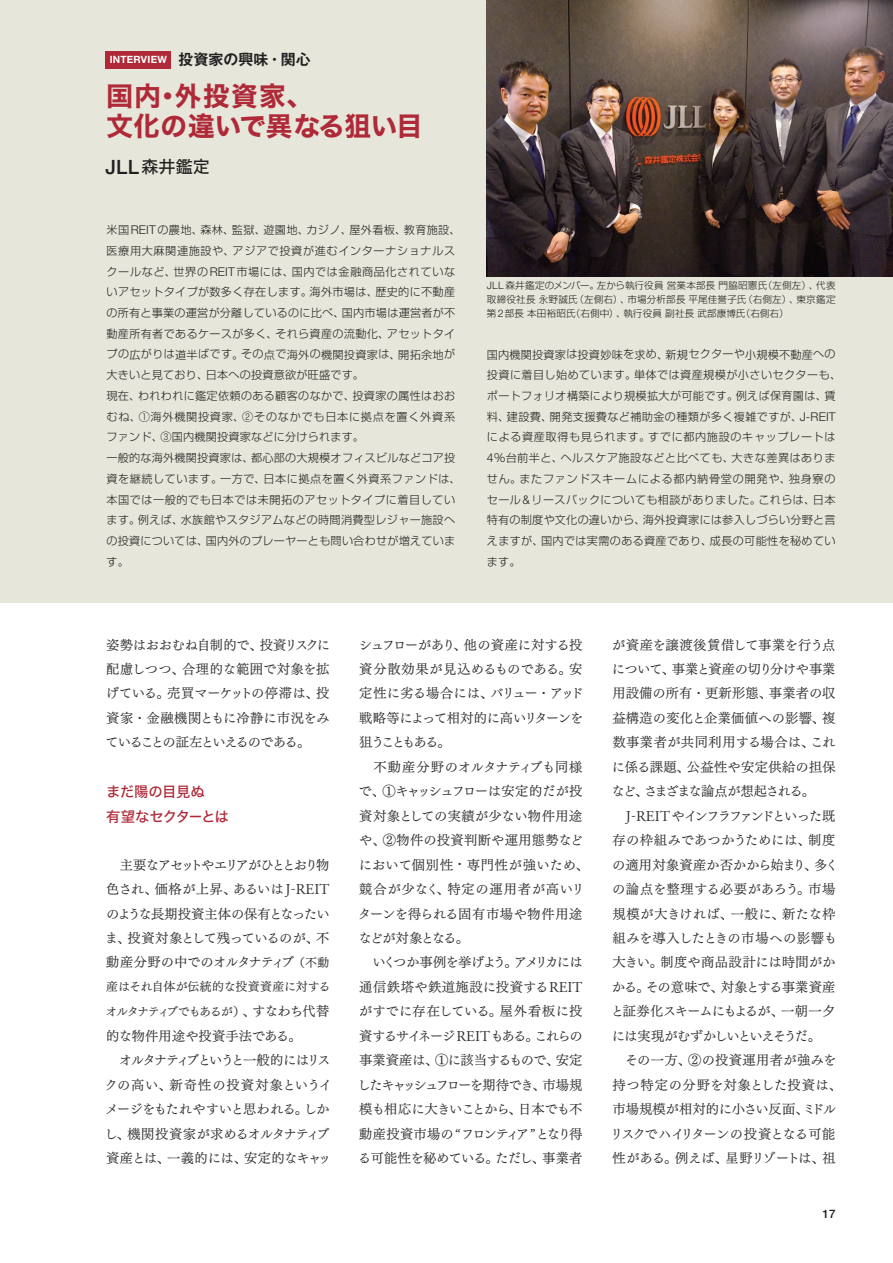
<style>
.page{position:relative;width:893px;height:1263px;background:#fff}
.page>*{position:absolute;margin:0;border:0;box-sizing:border-box;transform-origin:0 0}
.t1{font:26.55px/29.7px "Hira Kaku Std W7";letter-spacing:.015em;color:#af2938}
.t2{font:16.95px "Hira Kaku Std W5";color:#231f20}
.t3{font:14.4px/24.5px "Hira Kaku Std W5";letter-spacing:-.035em;color:#af2938}
.t4{font:13.35px/24.5px "Tsuku Min Pro RB";letter-spacing:-.02em;color:#312f30;text-align:justify}
.t5{font:13.35px/24.5px "Tsuku Min Pro RB";letter-spacing:-.04em;color:#312f30}
.t6{font:12px/25px "Tsuku Min Pro RB";letter-spacing:-.035em;color:#312f30}
.t7{font:500 11.7px "Helvetica Neue LT Std";color:#231f20}
.t8{font:300 11.1px/20.7px "Shin Go Pro";letter-spacing:.035em;color:#231f20}
.t9{font:700 10.05px "Helvetica Neue LT Std";letter-spacing:.02em;color:#fff}
.t10{font:300 9.6px/13.8px "Shin Go Pro";letter-spacing:.02em;color:#231f20;text-align:justify}
.s1{font-family:"Gothic MB101 Pro De";font-size:14.85px;color:#231f20}
.s2{font-family:"Helvetica Neue LT Std";font-weight:500;font-size:19.8px}
.s3{font-family:"Helvetica Neue LT Std";font-size:12px}
.s4{font-family:"Helvetica Neue LT Std";font-size:10.35px}
.s5{font-size:9.45px}
.s6{font-family:"Helvetica Neue LT Std";font-size:10.5px}
.s7{font-family:"Helvetica Neue LT Std";font-size:12.15px}
.s8{font-size:10.65px}
.s9{font-family:"Adobe Garamond Pro";font-size:15px}
.s10{font-family:"Helvetica Neue LT Std";font-weight:300}
.s11{font-size:12px}
.s12{font-size:13.35px}
</style>
<div class="page">
<div style="left:0;top:0;width:893px;height:603px;background:#e7e6da"></div>
<div style="left:105px;top:51px;width:66px;height:17px;background:#af2938"></div>
<img style="left:487px;top:0;width:406px;height:276px">
<p class="t9" style="left:110px;top:53px;width:203px">INTERVIEW <span class="s1">投資家の興味・関心</span></p>
<h1 class="t1" style="left:107px;top:83px;width:318px">国内・外投資家、<br>文化の違いで異なる狙い目</h1>
<p class="t2" style="left:105px;top:154px;width:106px"><span class="s2">JLL</span>森井鑑定</p>
<p class="t8" style="left:107px;top:218px;width:356px">米国<span class="s3">REIT</span>の農地、森林、監獄、遊園地、カジノ、屋外看板、教育施設、医療用大麻関連施設や、アジアで投資が進むインターナショナルスクールなど、世界の<span class="s3">REIT</span>市場には、国内では金融商品化されていないアセットタイプが数多く存在します。海外市場は、歴史的に不動産の所有と事業の運営が分離しているのに比べ、国内市場は運営者が不動産所有者であるケースが多く、それら資産の流動化、アセットタイプの広がりは道半ばです。その点で海外の機関投資家は、開拓余地が大きいと見ており、日本への投資意欲が旺盛です。<br>現在、われわれに鑑定依頼のある顧客のなかで、投資家の属性はおおむね、①海外機関投資家、②そのなかでも日本に拠点を置く外資系ファンド、③国内機関投資家などに分けられます。<br>一般的な海外機関投資家は、都心部の大規模オフィスビルなどコア投資を継続しています。一方で、日本に拠点を置く外資系ファンドは、本国では一般的でも日本では未開拓のアセットタイプに着目しています。例えば、水族館やスタジアムなどの時間消費型レジャー施設への投資については、国内外のプレーヤーとも問い合わせが増えています。</p>
<p class="t10" style="left:487px;top:277px;width:350px"><span class="s4">JLL</span> 森井鑑定<span class="s5">のメンバー</span>。左<span class="s5">から</span>執行役員営業本部長門脇昭憲氏（左側左）、代表取締役社長永野誠氏（左側右）、市場分析部長平尾佳誉子氏（右側左）、東京鑑定第<span class="s6">2</span>部長本田裕昭氏（右側中）、執行役員副社長武部康博氏（右側右）</p>
<p class="t8" style="left:487px;top:343px;width:356px">国内機関投資家は投資妙味を求め、新規セクターや小規模不動産への投資に着目し始めています。単体では資産規模が小さいセクターも、ポートフォリオ構築により規模拡大が可能です。例えば保育園は、賃料、建設費、開発支援費など補助金の種類が多く複雑ですが、<span class="s3">J-REIT</span>による資産取得も見られます。すでに都内施設のキャップレートは<span class="s7">4</span>％台前半と、ヘルスケア施設などと比べても、大きな差異はありません。またファンドスキームによる都内納骨堂の開発や、独身寮のセール<span class="s3">&amp;</span>リースバックについても相談がありました。これらは、日本特有の制度や文化の違いから、海外投資家には参入しづらい分野と言えますが、国内では実需のある資産であり、成長の可能性を秘めています。</p>
<p class="t4" style="left:106px;top:631px;width:226px">姿勢はおおむね自制的で、投資リスクに配慮しつつ、合理的な範囲で対象を拡げている。売買マーケットの停滞は、投資家<span class="s8">・</span>金融機関ともに冷静に市況をみていることの証左といえるのである。</p>
<p class="t3" style="left:106px;top:780px;width:124px">まだ陽の目見ぬ<br>有望なセクターとは</p>
<p class="t4" style="left:105px;top:851px;width:226px">　主要なアセットやエリアがひととおり物色され、価格が上昇、あるいは<span class="s9">J</span><span class="s10">-</span><span class="s9">REIT</span>のような長期投資主体の保有となったいま、投資対象として残っているのが、不動産分野の中でのオルタナティブ<span class="s11">（不動</span></p>
<p class="t6" style="left:105px;top:972px;width:226px">産はそれ自体が伝統的な投資資産に対するオルタナティブでもあるが）<span class="s12">、すなわち代替</span></p>
<p class="t5" style="left:105px;top:1022px;width:229px">的な物件用途や投資手法である。<br>　オルタナティブというと一般的にはリスクの高い、新奇性の投資対象というイメージをもたれやすいと思われる。しかし、機関投資家が求めるオルタナティブ資産とは、一義的には、安定的なキャッ</p>
<p class="t4" style="left:358px;top:631px;width:233px;text-align:left">シュフローがあり、他の資産に対する投資分散効果が見込めるものである。安定性に劣る場合には、バリュー<span class="s8">・</span>アッド戦略等によって相対的に高いリターンを狙うこともある。<br>　不動産分野のオルタナティブも同様で、①キャッシュフローは安定的だが投資対象としての実績が少ない物件用途や、②物件の投資判断や運用態勢などにおいて個別性<span class="s8">・</span>専門性が強いため、競合が少なく、特定の運用者が高いリターンを得られる固有市場や物件用途などが対象となる。<br>　いくつか事例を挙げよう。アメリカには通信鉄塔や鉄道施設に投資する<span class="s9">REIT</span>がすでに存在している。屋外看板に投資するサイネージ <span class="s9">REIT</span>もある。これらの事業資産は、①に該当するもので、安定したキャッシュフローを期待でき、市場規模も相応に大きいことから、日本でも不動産投資市場の“フロンティア”となり得る可能性を秘めている。ただし、事業者</p>
<p class="t4" style="left:611px;top:631px;width:226px">が資産を譲渡後賃借して事業を行う点について、事業と資産の切り分けや事業用設備の所有<span class="s8">・</span>更新形態、事業者の収益構造の変化と企業価値への影響、複数事業者が共同利用する場合は、これに係る課題、公益性や安定供給の担保など、さまざまな論点が想起される。</p>
<p class="t4" style="left:610px;top:802px;width:234px;text-align:left;text-indent:16px"><span class="s9">J</span><span class="s10">-</span><span class="s9">REIT</span>やインフラファンドといった既存の枠組みであつかうためには、制度の適用対象資産か否かから始まり、多くの論点を整理する必要があろう。市場規模が大きければ、一般に、新たな枠組みを導入したときの市場への影響も大きい。制度や商品設計には時間がかかる。その意味で、対象とする事業資産と証券化スキームにもよるが、一朝一夕には実現がむずかしいといえそうだ。<br>　その一方、②の投資運用者が強みを持つ特定の分野を対象とした投資は、市場規模が相対的に小さい反面、ミドルリスクでハイリターンの投資となる可能性がある。例えば、星野リゾートは、祖</p>
<p class="t7" style="left:823px;top:1207px;width:15px">17</p>
</div>
